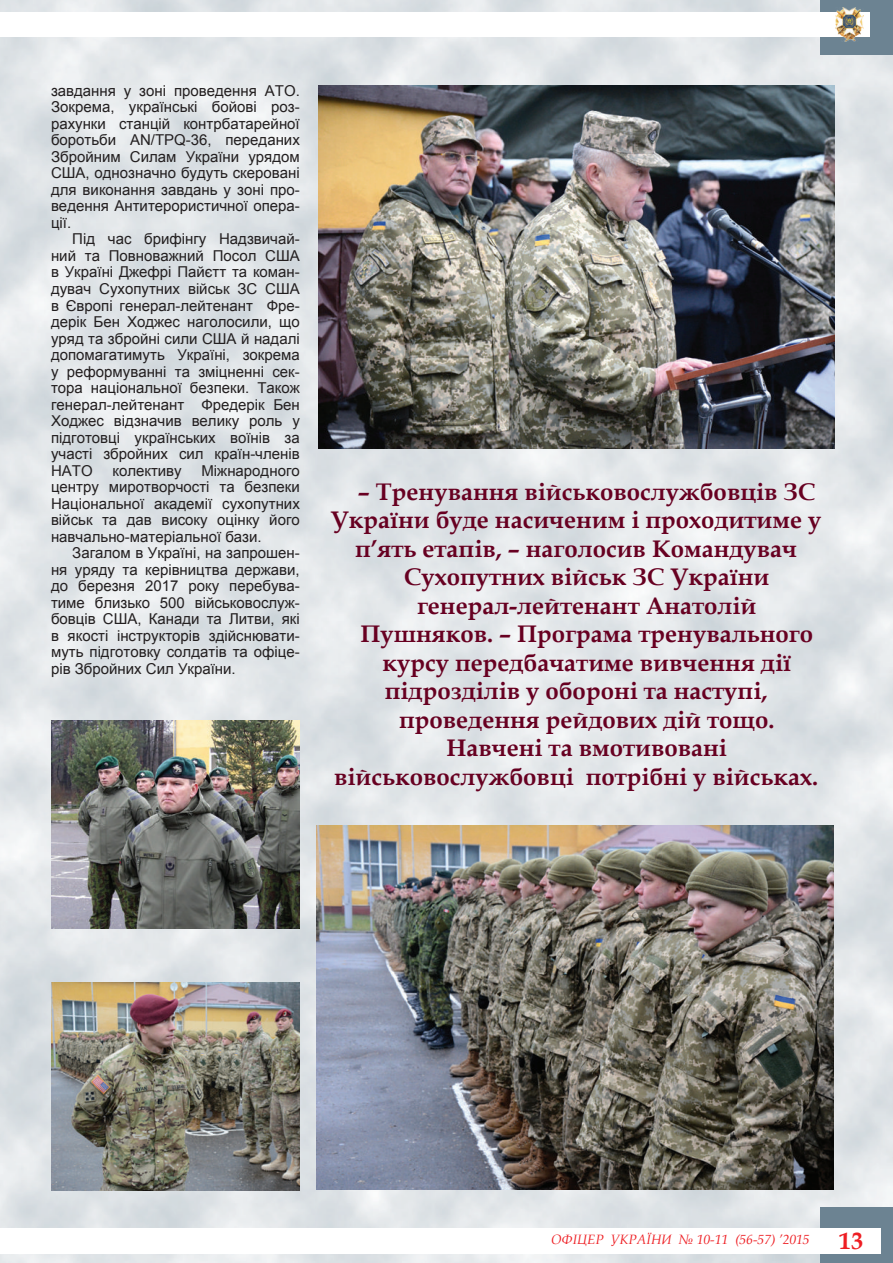
<style>
.page{position:relative;width:893px;height:1263px;background:#fff}
.page>*{position:absolute;margin:0;border:0;box-sizing:border-box;transform-origin:0 0}
.Обычный{font:700 24px/28.5px "Book Antiqua";color:#670021}
.Обычный-2{font:15px/16.5px "Arial";color:#231f20;text-align:justify}
.t1{font:italic 13.5px "Book Antiqua";color:#ee1e23}
.s1{font-weight:700;font-style:normal;font-size:24px}
</style>
<div class="page">
<img style="left:0;top:0;width:893px;height:1263px">
<div style="left:820px;top:1207px;width:73px;height:56px;background:#6c8392"></div>
<div style="left:821px;top:0;width:72px;height:54px;background:#6c8392"></div>
<div style="left:0;top:1228px;width:881px;height:25px;background:#fff"></div>
<div style="left:0;top:13px;width:870px;height:24px;background:#fff"></div>
<img style="left:835px;top:8px;width:28px;height:34px">
<svg style="left:548px;top:1195px;width:265px;height:68px"></svg>
<img style="left:319px;top:85px;width:515px;height:364px">
<img style="left:316px;top:826px;width:517px;height:363px">
<img style="left:51px;top:982px;width:249px;height:209px">
<img style="left:51px;top:720px;width:249px;height:209px">
<p class="Обычный-2" style="left:51px;top:83px;width:250px">завдання у зоні проведення АТО.<br>Зокрема, українські бойові роз&shy;рахунки станцій контрбатарейної боротьби AN/TPQ-36, переданих Збройним Силам України урядом США, однозначно будуть скеровані для виконання завдань у зоні про&shy;ведення Антитерористичної опера&shy;ції.</p>
<p class="Обычный-2" style="left:51px;top:231px;width:250px;text-indent:21px">Під час брифінгу Надзвичай&shy;ний та Повноважний Посол США в Україні Джефрі Пайєтт та коман&shy;дувач Сухопутних військ ЗС США в Європі генерал-лейтенант Фре&shy;дерік Бен Ходжес наголосили, що уряд та збройні сили США й надалі допомагатимуть Україні, зокрема у реформуванні та зміцненні сек&shy;тора національної безпеки. Також генерал-лейтенант Фредерік Бен Ходжес відзначив велику роль у підготовці українських воїнів за участі збройних сил країн-членів НАТО</p>
<p class="Обычный-2" style="left:51px;top:462px;width:250px;text-indent:150px">Міжнародного центру миротворчості та безпеки Національної академії сухопутних військ та дав високу оцінку його навчально-матеріальної бази.</p>
<p class="Обычный-2" style="left:51px;top:545px;width:250px;text-indent:21px">Загалом в Україні, на запрошен&shy;ня уряду та керівництва держави, до березня 2017 року перебува&shy;тиме близько 500 військовослуж&shy;бовців США, Канади та Литви, які в якості інструкторів здійснювати&shy;муть підготовку солдатів та офіце&shy;рів Збройних Сил України.</p>
<p class="Обычный-2" style="left:112px;top:462px;width:71px">колективу</p>
<p class="Обычный" style="left:358px;top:477px;width:459px">– Тренування військовослужбовців ЗС</p>
<p class="Обычный" style="left:331px;top:506px;width:492px">України буде насиченим і проходитиме у</p>
<p class="Обычный" style="left:355px;top:534px;width:444px">п’ять етапів, – наголосив Командувач</p>
<p class="Обычный" style="left:404px;top:563px;width:367px">Сухопутних військ ЗС України</p>
<p class="Обычный" style="left:417px;top:591px;width:341px">генерал-лейтенант Анатолій</p>
<p class="Обычный" style="left:360px;top:620px;width:454px">Пушняков. – Програма тренувального</p>
<p class="Обычный" style="left:382px;top:648px;width:410px">курсу передбачатиме вивчення дії підрозділів у обороні та наступі,</p>
<p class="Обычный" style="left:399px;top:705px;width:377px">проведення рейдових дій тощо.</p>
<p class="Обычный" style="left:334px;top:734px;width:485px;text-indent:112px">Навчені та вмотивовані військовослужбовці потрібні у військах.</p>
<p class="t1" style="left:551px;top:1229px;width:313px">ОФІЦЕР УКРАЇНИ № 10-11 (56-57) ’2015 <span class="s1">13</span></p>
</div>
